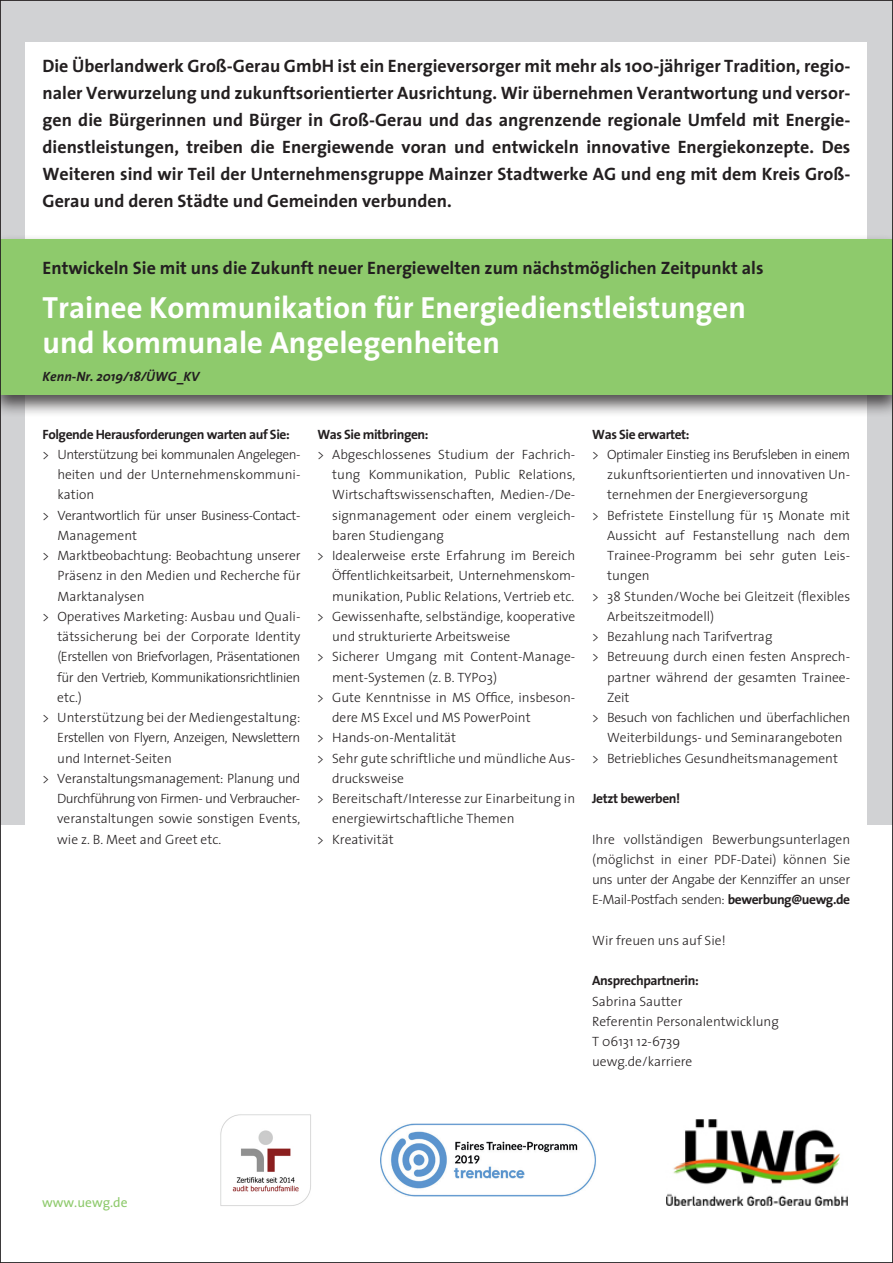
<style>
.page{position:relative;width:893px;height:1263px;background:#fff}
.page>*{position:absolute;margin:0;border:0;box-sizing:border-box;transform-origin:0 0}
.t1{font:700 30.75px/35.7px "The Sans";color:#fff}
.t2{font:700 18px/27px "The Sans";color:#231f20;text-align:justify}
.t3{font:300 13.5px/20.2px "The Sans";color:#231f20;text-align:justify}
.t4{font:300 13.5px "The Sans";letter-spacing:-.03em;color:#231f20}
.t5{font:700 13.5px "The Sans";letter-spacing:-.03em;color:#231f20}
.t6{font:300 13.5px "The Sans";letter-spacing:-.035em;color:#231f20}
.t7{font:300 13.5px "The Sans";letter-spacing:-.02em;color:#231f20}
.t8{font:300 13.5px "The Sans";letter-spacing:-.04em;color:#231f20}
.t9{font:italic 700 13.5px "The Sans";color:#231f20}
.t10{font:13.5px "The Sans";color:#8eca6c}
.s1{font-weight:700}
</style>
<div class="page">
<div style="left:0;top:0;width:893px;height:825px;background:#d1d2d4"></div>
<div style="left:26px;top:43px;width:841px;height:1007px;background:#fff"></div>
<div style="left:0;top:233px;width:893px;height:185px;background:#231f20;opacity:.8"></div>
<div style="left:0;top:239px;width:893px;height:156px;background:#8eca6c"></div>
<img style="left:666px;top:1119px;width:182px;height:87px">
<img style="left:220px;top:1114px;width:91px;height:92px">
<img style="left:381px;top:1124px;width:215px;height:72px">
<p class="t2" style="left:43px;top:52px;width:809px">Die Überlandwerk Groß-Gerau GmbH ist ein Energieversorger mit mehr als 100-jähriger Tradition, regio&shy;naler Verwurzelung und zukunftsorientierter Ausrichtung. Wir übernehmen Verantwortung und versor&shy;gen die Bürgerinnen und Bürger in Groß-Gerau und das angrenzende regionale Umfeld mit Energie&shy;dienstleistungen, treiben die Energiewende voran und entwickeln innovative Energiekonzepte. Des Weiteren sind wir Teil der Unternehmensgruppe Mainzer Stadtwerke AG und eng mit dem Kreis Groß-Gerau und deren Städte und Gemeinden verbunden.</p>
<h2 class="t2" style="left:43px;top:254px;width:722px">Entwickeln Sie mit uns die Zukunft neuer Energiewelten zum nächstmöglichen Zeitpunkt als</h2>
<h1 class="t1" style="left:43px;top:289px;width:705px">Trainee Kommunikation für Energiedienstleistungen und kommunale Angelegenheiten</h1>
<p class="t9" style="left:43px;top:365px;width:159px">Kenn-Nr. 2019/18/ÜWG_KV</p>
<p class="t5" style="left:43px;top:423px;width:249px">Folgende Herausforderungen warten auf Sie:</p>
<p class="t6" style="left:43px;top:443px;width:259px">&gt; Unterstützung bei kommunalen Angelegen-</p>
<p class="t3" style="left:57px;top:464px;width:245px">heiten und der Unternehmenskommuni-</p>
<p class="t3" style="left:57px;top:484px;width:38px">kation</p>
<p class="t4" style="left:43px;top:504px;width:259px">&gt; Verantwortlich für unser Business-Contact-</p>
<p class="t3" style="left:57px;top:525px;width:81px">Management</p>
<p class="t3" style="left:42px;top:545px;width:259px">&gt; Marktbeobachtung: Beobachtung unserer</p>
<p class="t3" style="left:57px;top:565px;width:245px">Präsenz in den Medien und Recherche für</p>
<p class="t3" style="left:57px;top:585px;width:89px">Marktanalysen</p>
<p class="t3" style="left:42px;top:606px;width:259px">&gt; Operatives Marketing: Ausbau und Quali-</p>
<p class="t3" style="left:57px;top:626px;width:245px">tätssicherung bei der Corporate Identity</p>
<p class="t4" style="left:57px;top:646px;width:245px">(Erstellen von Briefvorlagen, Präsentationen</p>
<p class="t6" style="left:57px;top:666px;width:245px">für den Vertrieb, Kommunikationsrichtlinien</p>
<p class="t3" style="left:57px;top:687px;width:26px">etc.)</p>
<p class="t3" style="left:42px;top:707px;width:259px">&gt; Unterstützung bei der Mediengestaltung:</p>
<p class="t4" style="left:57px;top:727px;width:245px">Erstellen von Flyern, Anzeigen, Newslettern</p>
<p class="t3" style="left:57px;top:747px;width:116px">und Internet-Seiten</p>
<p class="t7" style="left:42px;top:767px;width:259px">&gt; Veranstaltungsmanagement: Planung und</p>
<p class="t8" style="left:57px;top:787px;width:245px">Durchführung von Firmen- und Verbraucher-</p>
<p class="t3" style="left:57px;top:808px;width:245px">veranstaltungen sowie sonstigen Events,</p>
<p class="t3" style="left:57px;top:828px;width:165px">wie z. B. Meet and Greet etc.</p>
<p class="t5" style="left:317px;top:423px;width:113px">Was Sie mitbringen:</p>
<p class="t3" style="left:317px;top:444px;width:259px">&gt; Abgeschlossenes Studium der Fachrich-</p>
<p class="t3" style="left:332px;top:464px;width:245px">tung Kommunikation, Public Relations,</p>
<p class="t3" style="left:332px;top:484px;width:245px">Wirtschaftswissenschaften, Medien-/De-</p>
<p class="t3" style="left:332px;top:504px;width:245px">signmanagement oder einem vergleich-</p>
<p class="t3" style="left:332px;top:525px;width:113px">baren Studiengang</p>
<p class="t3" style="left:317px;top:545px;width:259px">&gt; Idealerweise erste Erfahrung im Bereich</p>
<p class="t3" style="left:332px;top:565px;width:245px">Öffentlichkeitsarbeit, Unternehmenskom-</p>
<p class="t3" style="left:332px;top:585px;width:244px">munikation, Public Relations, Vertrieb etc.</p>
<p class="t3" style="left:317px;top:606px;width:259px">&gt; Gewissenhafte, selbständige, kooperative</p>
<p class="t3" style="left:332px;top:626px;width:180px">und strukturierte Arbeitsweise</p>
<p class="t3" style="left:317px;top:646px;width:259px">&gt; Sicherer Umgang mit Content-Manage-</p>
<p class="t3" style="left:332px;top:666px;width:167px">ment-Systemen (z. B. TYP03)</p>
<p class="t3" style="left:317px;top:687px;width:259px">&gt; Gute Kenntnisse in MS Office, insbeson-</p>
<p class="t3" style="left:332px;top:707px;width:200px">dere MS Excel und MS PowerPoint</p>
<p class="t3" style="left:317px;top:727px;width:141px">&gt; Hands-on-Mentalität</p>
<p class="t3" style="left:317px;top:747px;width:259px">&gt; Sehr gute schriftliche und mündliche Aus-</p>
<p class="t3" style="left:332px;top:768px;width:73px">drucksweise</p>
<p class="t3" style="left:317px;top:788px;width:259px">&gt; Bereitschaft/Interesse zur Einarbeitung in</p>
<p class="t3" style="left:332px;top:808px;width:184px">energiewirtschaftliche Themen</p>
<p class="t3" style="left:317px;top:828px;width:78px">&gt; Kreativität</p>
<p class="t5" style="left:592px;top:423px;width:99px">Was Sie erwartet:</p>
<p class="t4" style="left:592px;top:443px;width:259px">&gt; Optimaler Einstieg ins Berufsleben in einem</p>
<p class="t3" style="left:607px;top:464px;width:245px">zukunftsorientierten und innovativen Un-</p>
<p class="t3" style="left:607px;top:484px;width:202px">ternehmen der Energieversorgung</p>
<p class="t3" style="left:592px;top:504px;width:259px">&gt; Befristete Einstellung für 15 Monate mit</p>
<p class="t3" style="left:607px;top:525px;width:245px">Aussicht auf Festanstellung nach dem</p>
<p class="t3" style="left:607px;top:545px;width:245px">Trainee-Programm bei sehr guten Leis-</p>
<p class="t3" style="left:607px;top:565px;width:44px">tungen</p>
<p class="t3" style="left:592px;top:585px;width:259px">&gt; 38 Stunden/Woche bei Gleitzeit (flexibles</p>
<p class="t3" style="left:607px;top:606px;width:109px">Arbeitszeitmodell)</p>
<p class="t3" style="left:592px;top:626px;width:182px">&gt; Bezahlung nach Tarifvertrag</p>
<p class="t3" style="left:592px;top:646px;width:259px">&gt; Betreuung durch einen festen Ansprech-</p>
<p class="t3" style="left:607px;top:666px;width:245px">partner während der gesamten Trainee-</p>
<p class="t3" style="left:607px;top:687px;width:24px">Zeit</p>
<p class="t7" style="left:592px;top:706px;width:259px">&gt; Besuch von fachlichen und überfachlichen</p>
<p class="t3" style="left:607px;top:727px;width:237px">Weiterbildungs- und Seminarangeboten</p>
<p class="t3" style="left:592px;top:747px;width:247px">&gt; Betriebliches Gesundheitsmanagement</p>
<p class="t5" style="left:592px;top:787px;width:90px">Jetzt bewerben!</p>
<p class="t3" style="left:592px;top:828px;width:259px">Ihre vollständigen Bewerbungsunterlagen (möglichst in einer PDF-Datei) können Sie uns unter der Angabe der Kennziffer an unser E-Mail-Postfach senden: <span class="s1">bewerbung@uewg.de</span></p>
<p class="t3" style="left:592px;top:930px;width:135px">Wir freuen uns auf Sie!</p>
<p class="t5" style="left:592px;top:969px;width:108px">Ansprechpartnerin:</p>
<p class="t3" style="left:592px;top:990px;width:188px;text-align:left">Sabrina Sautter<br>Referentin Personalentwicklung<br>T 06131 12-6739 uewg.de/karriere</p>
<p class="t10" style="left:42px;top:1191px;width:87px">www.uewg.de</p>
</div>
